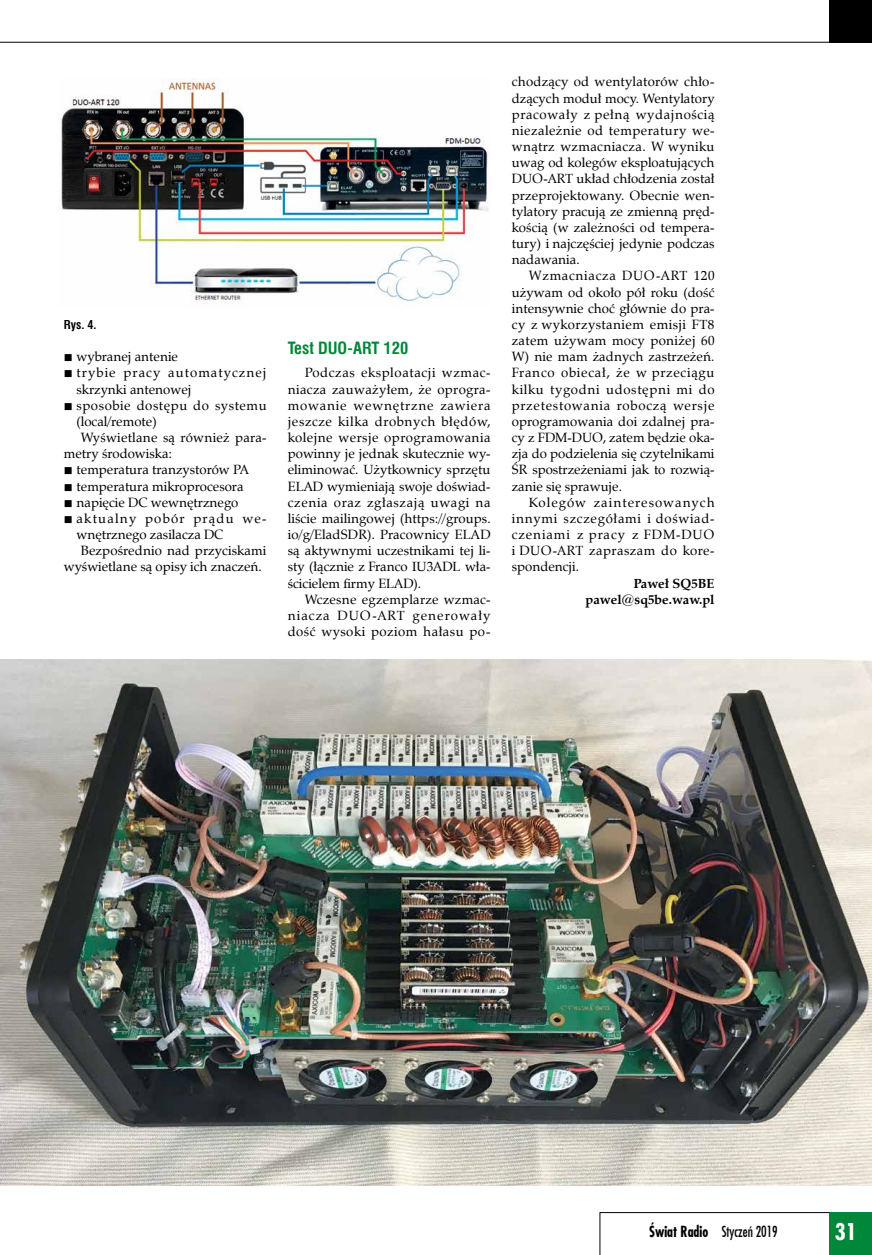
<style>
.page{position:relative;width:872px;height:1255px;background:#fff}
.page>*{position:absolute;margin:0;border:0;box-sizing:border-box;transform-origin:0 0}
.t1{font:700 22.5px "Fujiyama";color:#fff}
.t2{font:700 16.5px "Swis 721 Cn EU";color:#008739}
.t3{font:15px "Fujiyama";color:#000;scale:.9 1}
.t4{font:13.2px/16.2px "Zapf Calligr EU";color:#000;text-align:justify}
.t5{font:13.2px/16.2px "Zapf Calligr EU";letter-spacing:.075em;color:#000}
.t6{font:700 13.2px/16.2px "Zapf Calligr EU";color:#000;text-align:right}
.t7{font:13.2px "Zapf Calligr EU";letter-spacing:.04em;color:#000}
.t8{font:13.2px "Zapf Calligr EU";letter-spacing:.02em;color:#000}
.t9{font:13.2px "Zapf Calligr EU";letter-spacing:.09em;color:#000}
.t10{font:700 12px "Swis 721 Cn EU";color:#000}
.s1{font-weight:700}
</style>
<div class="page">
<div style="left:829px;top:1212px;width:43px;height:42px;background:#008739"></div>
<div style="left:829px;top:0;width:43px;height:43px;background:#000"></div>
<hr style="left:600px;top:1212px;width:229px;height:1px;background:#000">
<hr style="left:599px;top:1212px;width:1px;height:42px;background:#000">
<hr style="left:0;top:42px;width:872px;height:1px;background:#000">
<img style="left:0;top:660px;width:872px;height:525px">
<img style="left:60px;top:79px;width:429px;height:225px">
<p class="t10" style="left:64px;top:317px;width:34px">Rys. 4.</p>
<p class="t4" style="left:64px;top:349px;width:116px">■ wybranej antenie</p>
<p class="t5" style="left:77px;top:365px;width:191px;text-indent:-13px">■ trybie pracy automatycznej skrzynki antenowej</p>
<p class="t7" style="left:64px;top:397px;width:204px">■ sposobie dostępu do systemu</p>
<p class="t4" style="left:77px;top:413px;width:82px">(local/remote)</p>
<p class="t8" style="left:81px;top:429px;width:187px">Wyświetlane są również para-</p>
<p class="t4" style="left:64px;top:446px;width:110px">metry środowiska:</p>
<p class="t4" style="left:64px;top:462px;width:187px">■ temperatura tranzystorów PA</p>
<p class="t4" style="left:64px;top:478px;width:181px">■ temperatura mikroprocesora</p>
<p class="t4" style="left:64px;top:494px;width:176px">■ napięcie DC wewnętrznego</p>
<p class="t9" style="left:64px;top:510px;width:204px">■ aktualny pobór prądu we-</p>
<p class="t4" style="left:77px;top:526px;width:148px">wnętrznego zasilacza DC</p>
<p class="t4" style="left:81px;top:543px;width:187px">Bezpośrednio nad przyciskami</p>
<p class="t4" style="left:64px;top:559px;width:199px">wyświetlane są opisy ich znaczeń.</p>
<p class="t2" style="left:288px;top:338px;width:122px">Test DUO-ART 120</p>
<p class="t4" style="left:288px;top:365px;width:204px;text-indent:17px">Podczas eksploatacji wzmac&shy;niacza zauważyłem, że oprogra&shy;mowanie wewnętrzne zawiera jeszcze kilka drobnych błędów, kolejne wersje oprogramowania powinny je jednak skutecznie wy&shy;eliminować. Użytkownicy sprzętu ELAD wymieniają swoje doświad&shy;czenia oraz zgłaszają uwagi na liście mailingowej (https://groups. io/g/EladSDR). Pracownicy ELAD są aktywnymi uczestnikami tej li&shy;sty (łącznie z Franco IU3ADL wła&shy;ścicielem firmy ELAD).</p>
<p class="t4" style="left:288px;top:591px;width:204px;text-indent:17px">Wczesne egzemplarze wzmac&shy;niacza DUO-ART generowały dość wysoki poziom hałasu po-</p>
<p class="t4" style="left:512px;top:74px;width:204px">chodzący od wentylatorów chło&shy;dzących moduł mocy. Wentylatory pracowały z pełną wydajnością niezależnie od temperatury we&shy;wnątrz wzmacniacza. W wyniku uwag od kolegów eksploatujących DUO-ART układ chłodzenia został przeprojektowany. Obecnie wen&shy;tylatory pracują ze zmienną pręd&shy;kością (w zależności od tempera&shy;tury) i najczęściej jedynie podczas nadawania.</p>
<p class="t4" style="left:512px;top:268px;width:204px;text-indent:17px">Wzmacniacza DUO-ART 120 używam od około pół roku (dość intensywnie choć głównie do pra&shy;cy z wykorzystaniem emisji FT8 zatem używam mocy poniżej 60<br>W) nie mam żadnych zastrzeżeń.<br>Franco obiecał, że w przeciągu kilku tygodni udostępni mi do przetestowania roboczą wersje oprogramowania doi zdalnej pra&shy;cy z FDM-DUO, zatem będzie oka&shy;zja do podzielenia się czytelnikami ŚR spostrzeżeniami jak to rozwią&shy;zanie się sprawuje.</p>
<p class="t4" style="left:512px;top:494px;width:204px;text-indent:17px">Kolegów zainteresowanych innymi szczegółami i doświad&shy;czeniami z pracy z FDM-DUO i DUO-ART zapraszam do kore&shy;spondencji.</p>
<p class="t6" style="left:585px;top:575px;width:131px">Paweł SQ5BE pawel@sq5be.waw.pl</p>
<p class="t3" style="left:649px;top:1221px;width:144px"><span class="s1">Świat Radio</span> Styczeń 2019</p>
<h1 class="t1" style="left:834px;top:1216px;width:24px">31</h1>
</div>
